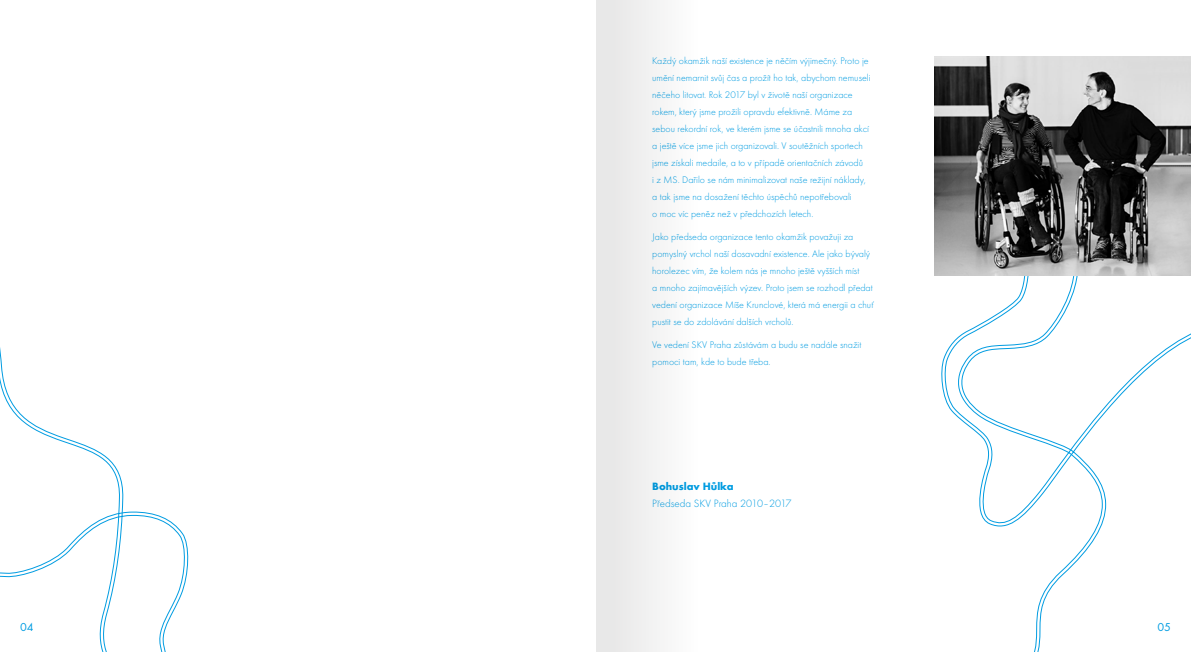
<style>
.page{position:relative;width:1191px;height:652px;background:#fff}
.page>*{position:absolute;margin:0;border:0;box-sizing:border-box;transform-origin:0 0}
.t1{font:12px "Futura TCE";color:#009ce1}
.t2{font:300 11px "Futura TCE";color:#009ce1}
.t3{font:700 11px "Futura TCE";color:#009ce1}
.t4{font:300 10px/17px "Futura TCE";color:#009ce1}
</style>
<div class="page">
<svg style="left:942px;top:276px;width:249px;height:376px"></svg>
<svg style="left:0;top:347px;width:188px;height:305px"></svg>
<img style="left:934px;top:57px;width:257px;height:219px">
<div style="left:596px;top:0;width:124px;height:652px;background:#f4f4f4"></div>
<p class="t4" style="left:652px;top:52px;width:220px">Každý okamžik naší existence je něčím výjimečný. Proto je umění nemarnit svůj čas a prožít ho tak, abychom nemuseli něčeho litovat. Rok 2017 byl v životě naší organizace rokem, který jsme prožili opravdu efektivně. Máme za sebou rekordní rok, ve kterém jsme se účastnili mnoha akcí a ještě více jsme jich organizovali. V soutěžních sportech jsme získali medaile, a to v případě orientačních závodů<br>i z MS. Dařilo se nám minimalizovat naše režijní náklady, a tak jsme na dosažení těchto úspěchů nepotřebovali<br>o moc víc peněz než v předchozích letech.</p>
<p class="t4" style="left:652px;top:228px;width:223px">Jako předseda organizace tento okamžik považuji za pomyslný vrchol naší dosavadní existence. Ale jako bývalý horolezec vím, že kolem nás je mnoho ještě vyšších míst<br>a mnoho zajímavějších výzev. Proto jsem se rozhodl předat vedení organizace Míše Krunclové, která má energii a chuť pustit se do zdolávání dalších vrcholů.</p>
<p class="t4" style="left:652px;top:336px;width:211px">Ve vedení SKV Praha zůstávám a budu se nadále snažit pomoci tam, kde to bude třeba.</p>
<p class="t3" style="left:652px;top:480px;width:83px">Bohuslav Hůlka</p>
<p class="t2" style="left:652px;top:498px;width:141px">Předseda SKV Praha 2010–2017</p>
<p class="t1" style="left:20px;top:619px;width:15px">04</p>
<p class="t1" style="left:1157px;top:619px;width:15px">05</p>
</div>
